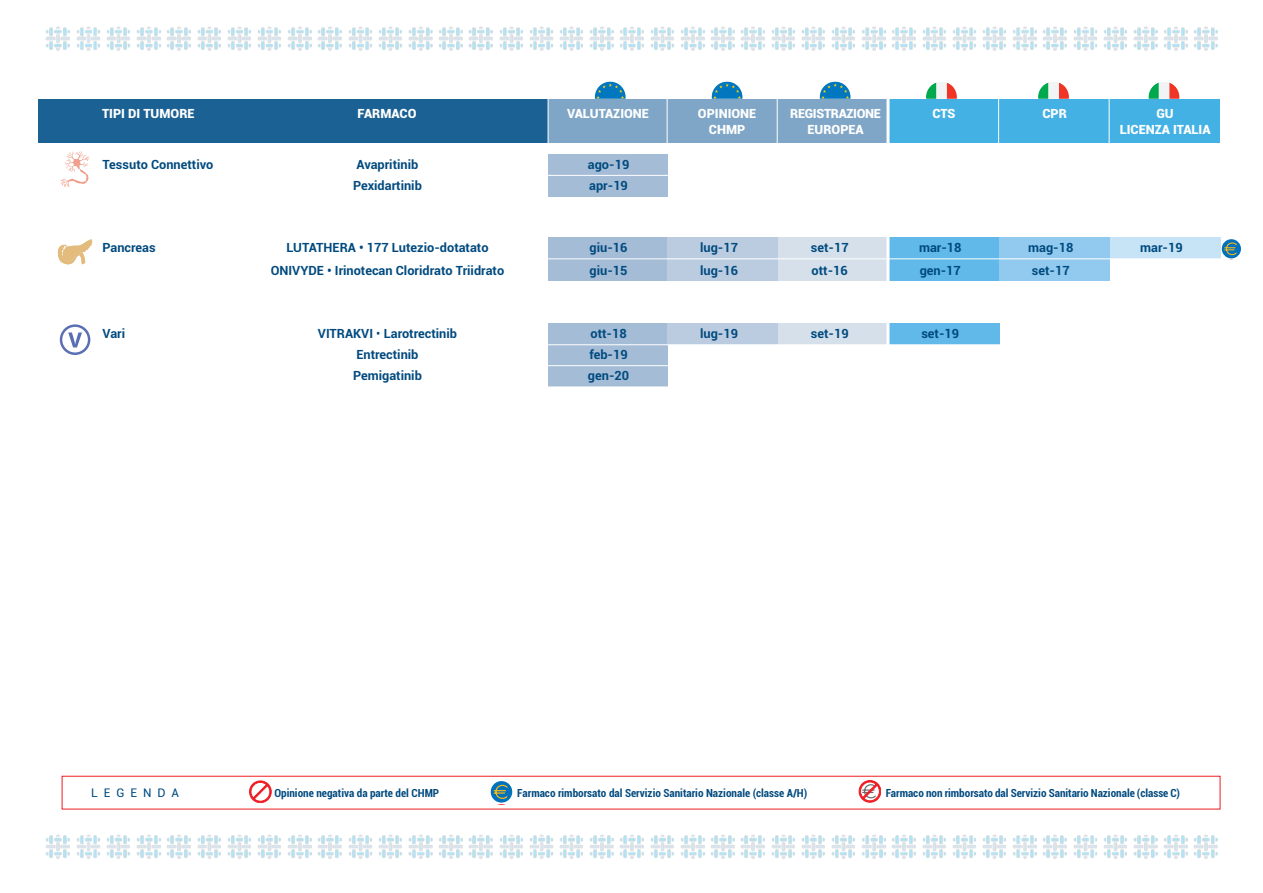
<style>
.page{position:relative;width:1263px;height:893px;background:#fff}
.page>*{position:absolute;margin:0;border:0;box-sizing:border-box;transform-origin:0 0}
.t1{font:700 12.75px "Roboto";color:#004a7f}
.t2{font:900 12.75px "Roboto";color:#fff}
.t3{font:900 12.75px "Roboto";letter-spacing:-.025em;color:#fff}
.t4{font:12px "Roboto";letter-spacing:.5em;color:#004a7f}
.t5{font:700 condensed 11.25px "Roboto";color:#004a7f}
.s1{font-weight:400}
</style>
<div class="page">
<div style="left:549px;top:344px;width:119px;height:22px;background:#a4bcd6"></div>
<div style="left:549px;top:366px;width:119px;height:21px;background:#a4bcd6"></div>
<hr style="left:233px;top:365px;width:1002px;height:1px;background:#fff">
<svg style="left:60px;top:324px;width:30px;height:31px"></svg>
<div style="left:549px;top:238px;width:119px;height:21px;background:#a4bcd6"></div>
<div style="left:668px;top:238px;width:110px;height:21px;background:#bbcce0"></div>
<div style="left:778px;top:238px;width:111px;height:21px;background:#d5e0eb"></div>
<div style="left:889px;top:238px;width:110px;height:21px;background:#60b9e8"></div>
<div style="left:549px;top:259px;width:119px;height:21px;background:#a4bcd6"></div>
<div style="left:668px;top:259px;width:110px;height:21px;background:#bbcce0"></div>
<div style="left:778px;top:259px;width:111px;height:21px;background:#d5e0eb"></div>
<div style="left:889px;top:259px;width:110px;height:21px;background:#60b9e8"></div>
<div style="left:999px;top:238px;width:111px;height:21px;background:#91caee"></div>
<div style="left:999px;top:259px;width:111px;height:21px;background:#91caee"></div>
<div style="left:1110px;top:238px;width:110px;height:21px;background:#c7e3f6"></div>
<svg style="left:58px;top:239px;width:34px;height:25px"></svg>
<hr style="left:233px;top:258px;width:1002px;height:1px;background:#fff">
<svg style="left:1222px;top:239px;width:19px;height:19px"></svg>
<svg style="left:1224px;top:242px;width:13px;height:13px"></svg>
<div style="left:549px;top:154px;width:119px;height:22px;background:#a4bcd6"></div>
<div style="left:549px;top:176px;width:119px;height:21px;background:#a4bcd6"></div>
<svg style="left:61px;top:151px;width:28px;height:36px"></svg>
<hr style="left:233px;top:175px;width:1002px;height:1px;background:#fff">
<div style="left:549px;top:324px;width:119px;height:21px;background:#a4bcd6"></div>
<div style="left:668px;top:324px;width:110px;height:21px;background:#bbcce0"></div>
<div style="left:778px;top:324px;width:111px;height:21px;background:#d5e0eb"></div>
<div style="left:889px;top:324px;width:110px;height:21px;background:#60b9e8"></div>
<hr style="left:233px;top:344px;width:1002px;height:1px;background:#fff">
<svg style="left:926px;top:82px;width:31px;height:17px"></svg>
<svg style="left:1038px;top:82px;width:31px;height:17px"></svg>
<svg style="left:1148px;top:82px;width:31px;height:17px"></svg>
<div style="left:38px;top:99px;width:515px;height:43px;background:#1c6194"></div>
<div style="left:548px;top:99px;width:343px;height:43px;background:#7fa6c7"></div>
<div style="left:888px;top:99px;width:332px;height:43px;background:#44b1e5"></div>
<hr style="left:548px;top:95px;width:1px;height:53px;background:#fff">
<hr style="left:667px;top:95px;width:1px;height:53px;background:#fff">
<hr style="left:777px;top:95px;width:1px;height:53px;background:#fff">
<hr style="left:998px;top:95px;width:1px;height:53px;background:#fff">
<hr style="left:1109px;top:95px;width:1px;height:53px;background:#fff">
<img style="left:45px;top:26px;width:25px;height:25px">
<img style="left:76px;top:26px;width:24px;height:25px">
<img style="left:106px;top:26px;width:24px;height:25px">
<img style="left:136px;top:26px;width:25px;height:25px">
<img style="left:166px;top:26px;width:25px;height:25px">
<img style="left:197px;top:26px;width:24px;height:25px">
<img style="left:227px;top:26px;width:24px;height:25px">
<img style="left:257px;top:26px;width:24px;height:25px">
<img style="left:287px;top:26px;width:25px;height:25px">
<img style="left:317px;top:26px;width:25px;height:25px">
<img style="left:348px;top:26px;width:24px;height:25px">
<img style="left:378px;top:26px;width:24px;height:25px">
<img style="left:408px;top:26px;width:25px;height:25px">
<img style="left:438px;top:26px;width:25px;height:25px">
<img style="left:468px;top:26px;width:25px;height:25px">
<img style="left:499px;top:26px;width:24px;height:25px">
<img style="left:529px;top:26px;width:25px;height:25px">
<img style="left:559px;top:26px;width:24px;height:25px">
<img style="left:589px;top:26px;width:25px;height:25px">
<img style="left:619px;top:26px;width:25px;height:25px">
<img style="left:650px;top:26px;width:24px;height:25px">
<img style="left:680px;top:26px;width:25px;height:25px">
<img style="left:710px;top:26px;width:25px;height:25px">
<img style="left:740px;top:26px;width:25px;height:25px">
<img style="left:771px;top:26px;width:24px;height:25px">
<img style="left:801px;top:26px;width:24px;height:25px">
<img style="left:831px;top:26px;width:24px;height:25px">
<img style="left:861px;top:26px;width:25px;height:25px">
<img style="left:891px;top:26px;width:25px;height:25px">
<img style="left:922px;top:26px;width:24px;height:25px">
<img style="left:952px;top:26px;width:24px;height:25px">
<img style="left:982px;top:26px;width:24px;height:25px">
<img style="left:1012px;top:26px;width:25px;height:25px">
<img style="left:1042px;top:26px;width:25px;height:25px">
<img style="left:1073px;top:26px;width:24px;height:25px">
<img style="left:1103px;top:26px;width:24px;height:25px">
<img style="left:1133px;top:26px;width:25px;height:25px">
<img style="left:1163px;top:26px;width:25px;height:25px">
<img style="left:1193px;top:26px;width:25px;height:25px">
<img style="left:45px;top:834px;width:25px;height:25px">
<img style="left:76px;top:834px;width:24px;height:25px">
<img style="left:106px;top:834px;width:24px;height:25px">
<img style="left:136px;top:834px;width:25px;height:25px">
<img style="left:166px;top:834px;width:25px;height:25px">
<img style="left:197px;top:834px;width:24px;height:25px">
<img style="left:227px;top:834px;width:24px;height:25px">
<img style="left:257px;top:834px;width:24px;height:25px">
<img style="left:287px;top:834px;width:25px;height:25px">
<img style="left:317px;top:834px;width:25px;height:25px">
<img style="left:348px;top:834px;width:24px;height:25px">
<img style="left:378px;top:834px;width:24px;height:25px">
<img style="left:408px;top:834px;width:25px;height:25px">
<img style="left:438px;top:834px;width:25px;height:25px">
<img style="left:468px;top:834px;width:25px;height:25px">
<img style="left:499px;top:834px;width:24px;height:25px">
<img style="left:529px;top:834px;width:25px;height:25px">
<img style="left:559px;top:834px;width:24px;height:25px">
<img style="left:589px;top:834px;width:25px;height:25px">
<img style="left:619px;top:834px;width:25px;height:25px">
<img style="left:650px;top:834px;width:24px;height:25px">
<img style="left:680px;top:834px;width:25px;height:25px">
<img style="left:710px;top:834px;width:25px;height:25px">
<img style="left:740px;top:834px;width:25px;height:25px">
<img style="left:771px;top:834px;width:24px;height:25px">
<img style="left:801px;top:834px;width:24px;height:25px">
<img style="left:831px;top:834px;width:24px;height:25px">
<img style="left:861px;top:834px;width:25px;height:25px">
<img style="left:891px;top:834px;width:25px;height:25px">
<img style="left:922px;top:834px;width:24px;height:25px">
<img style="left:952px;top:834px;width:24px;height:25px">
<img style="left:982px;top:834px;width:24px;height:25px">
<img style="left:1012px;top:834px;width:25px;height:25px">
<img style="left:1042px;top:834px;width:25px;height:25px">
<img style="left:1073px;top:834px;width:24px;height:25px">
<img style="left:1103px;top:834px;width:24px;height:25px">
<img style="left:1133px;top:834px;width:25px;height:25px">
<img style="left:1163px;top:834px;width:25px;height:25px">
<img style="left:1193px;top:834px;width:25px;height:25px">
<svg style="left:595px;top:82px;width:31px;height:17px"></svg>
<svg style="left:712px;top:82px;width:30px;height:17px"></svg>
<svg style="left:820px;top:82px;width:30px;height:17px"></svg>
<hr style="left:886px;top:97px;width:3px;height:719px;background:#fff">
<svg style="left:491px;top:781px;width:21px;height:22px"></svg>
<svg style="left:493px;top:785px;width:15px;height:14px"></svg>
<svg style="left:859px;top:780px;width:22px;height:22px"></svg>
<svg style="left:249px;top:781px;width:22px;height:21px"></svg>
<p class="t2" style="left:102px;top:106px;width:94px">TIPI DI TUMORE</p>
<p class="t2" style="left:357px;top:106px;width:61px">FARMACO</p>
<p class="t2" style="left:567px;top:106px;width:83px">VALUTAZIONE</p>
<p class="t2" style="left:698px;top:106px;width:60px">OPINIONE</p>
<p class="t3" style="left:790px;top:106px;width:92px">REGISTRAZIONE</p>
<p class="t2" style="left:932px;top:106px;width:24px">CTS</p>
<p class="t2" style="left:1042px;top:106px;width:26px">CPR</p>
<p class="t2" style="left:1156px;top:106px;width:19px">GU</p>
<p class="t2" style="left:709px;top:122px;width:38px">CHMP</p>
<p class="t2" style="left:807px;top:122px;width:58px">EUROPEA</p>
<p class="t2" style="left:1120px;top:122px;width:93px">LICENZA ITALIA</p>
<p class="t1" style="left:103px;top:157px;width:112px">Tessuto Connettivo</p>
<p class="t1" style="left:357px;top:157px;width:63px">Avapritinib</p>
<p class="t1" style="left:588px;top:157px;width:43px">ago-19</p>
<p class="t1" style="left:353px;top:178px;width:70px">Pexidartinib</p>
<p class="t1" style="left:589px;top:178px;width:40px">apr-19</p>
<p class="t1" style="left:103px;top:240px;width:55px">Pancreas</p>
<p class="t1" style="left:286px;top:240px;width:204px">LUTATHERA • 177 Lutezio-dotatato</p>
<p class="t1" style="left:590px;top:240px;width:39px">giu-16</p>
<p class="t1" style="left:700px;top:240px;width:39px">lug-17</p>
<p class="t1" style="left:811px;top:240px;width:39px">set-17</p>
<p class="t1" style="left:919px;top:240px;width:44px">mar-18</p>
<p class="t1" style="left:1028px;top:240px;width:47px">mag-18</p>
<p class="t1" style="left:1140px;top:240px;width:44px">mar-19</p>
<p class="t1" style="left:271px;top:263px;width:235px">ONIVYDE • Irinotecan Cloridrato Triidrato</p>
<p class="t1" style="left:590px;top:263px;width:39px">giu-15</p>
<p class="t1" style="left:700px;top:263px;width:39px">lug-16</p>
<p class="t1" style="left:812px;top:263px;width:38px">ott-16</p>
<p class="t1" style="left:920px;top:263px;width:43px">gen-17</p>
<p class="t1" style="left:1032px;top:263px;width:39px">set-17</p>
<p class="t1" style="left:103px;top:326px;width:24px">Vari</p>
<p class="t1" style="left:318px;top:326px;width:141px">VITRAKVI <span class="s1">•</span> Larotrectinib</p>
<p class="t1" style="left:590px;top:326px;width:38px">ott-18</p>
<p class="t1" style="left:700px;top:326px;width:39px">lug-19</p>
<p class="t1" style="left:811px;top:326px;width:39px">set-19</p>
<p class="t1" style="left:921px;top:326px;width:39px">set-19</p>
<p class="t1" style="left:356px;top:347px;width:63px">Entrectinib</p>
<p class="t1" style="left:589px;top:347px;width:40px">feb-19</p>
<p class="t1" style="left:353px;top:368px;width:70px">Pemigatinib</p>
<p class="t1" style="left:588px;top:368px;width:43px">gen-20</p>
<p class="t4" style="left:91px;top:786px;width:90px">LEGENDA</p>
<p class="t5" style="left:274px;top:786px;width:166px">Opinione negativa da parte del CHMP</p>
<p class="t5" style="left:517px;top:786px;width:292px">Farmaco rimborsato dal Servizio Sanitario Nazionale (classe A/H)</p>
<p class="t5" style="left:886px;top:786px;width:296px">Farmaco non rimborsato dal Servizio Sanitario Nazionale (classe C)</p>
</div>
